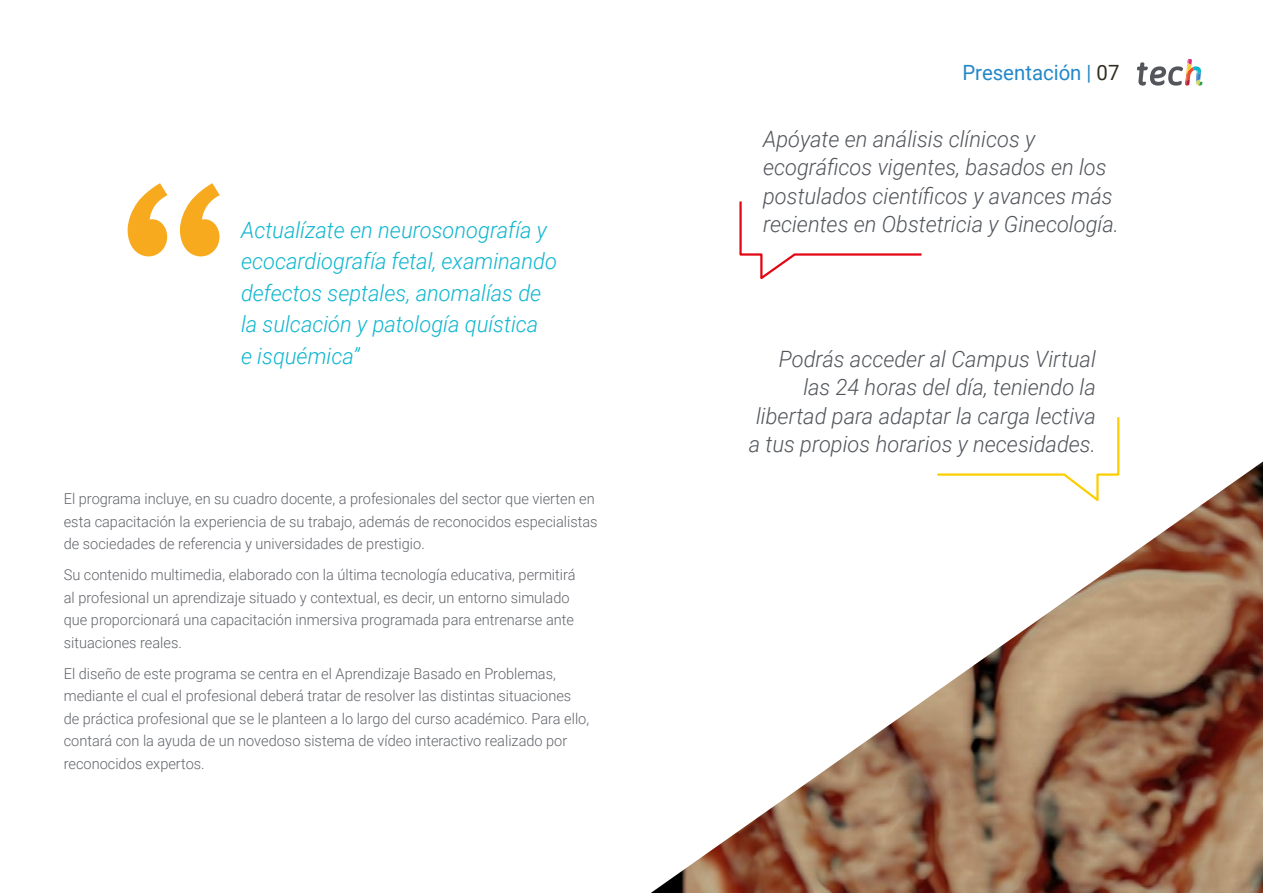
<style>
.page{position:relative;width:1263px;height:893px;background:#fff}
.page>*{position:absolute;margin:0;border:0;box-sizing:border-box;transform-origin:0 0}
.t1{font:italic 300 22.5px/28.5px "Roboto";color:#52555b;text-align:right}
.t2{font:italic 300 22.5px/31.5px "Roboto";color:#0fb6cf}
.t3{font:21px "Roboto";color:#2488c9}
.t4{font:300 15px/22.5px "Roboto";color:#61646a}
.s1{color:#312e20}
</style>
<div class="page">
<img style="left:651px;top:461px;width:612px;height:432px">
<svg style="left:935px;top:417px;width:185px;height:88px"></svg>
<svg style="left:739px;top:201px;width:183px;height:79px"></svg>
<svg style="left:128px;top:183px;width:92px;height:73px"></svg>
<svg style="left:1137px;top:59px;width:65px;height:27px"></svg>
<h2 class="t3" style="left:962px;top:57px;width:159px">Presentación | <span class="s1">07</span></h2>
<h1 class="t1" style="left:763px;top:123px;width:351px;text-align:left">Apóyate en análisis clínicos y ecográficos vigentes, basados en los postulados científicos y avances más</h1>
<h1 class="t2" style="left:241px;top:213px;width:308px">Actualízate en neurosonografía y</h1>
<h1 class="t1" style="left:763px;top:209px;width:357px">recientes en Obstetricia y Ginecología.</h1>
<h1 class="t2" style="left:241px;top:245px;width:317px">ecocardiografía fetal, examinando defectos septales, anomalías de la sulcación y patología quística<br>e isquémica”</h1>
<h1 class="t1" style="left:749px;top:344px;width:349px">Podrás acceder al Campus Virtual las 24 horas del día, teniendo la libertad para adaptar la carga lectiva a tus propios horarios y necesidades.</h1>
<p class="t4" style="left:64px;top:487px;width:535px">El programa incluye, en su cuadro docente, a profesionales del sector que vierten en esta capacitación la experiencia de su trabajo, además de reconocidos especialistas de sociedades de referencia y universidades de prestigio.</p>
<p class="t4" style="left:64px;top:563px;width:513px">Su contenido multimedia, elaborado con la última tecnología educativa, permitirá al profesional un aprendizaje situado y contextual, es decir, un entorno simulado que proporcionará una capacitación inmersiva programada para entrenarse ante situaciones reales.</p>
<p class="t4" style="left:64px;top:662px;width:527px">El diseño de este programa se centra en el Aprendizaje Basado en Problemas, mediante el cual el profesional deberá tratar de resolver las distintas situaciones de práctica profesional que se le planteen a lo largo del curso académico. Para ello, contará con la ayuda de un novedoso sistema de vídeo interactivo realizado por reconocidos expertos.</p>
</div>
